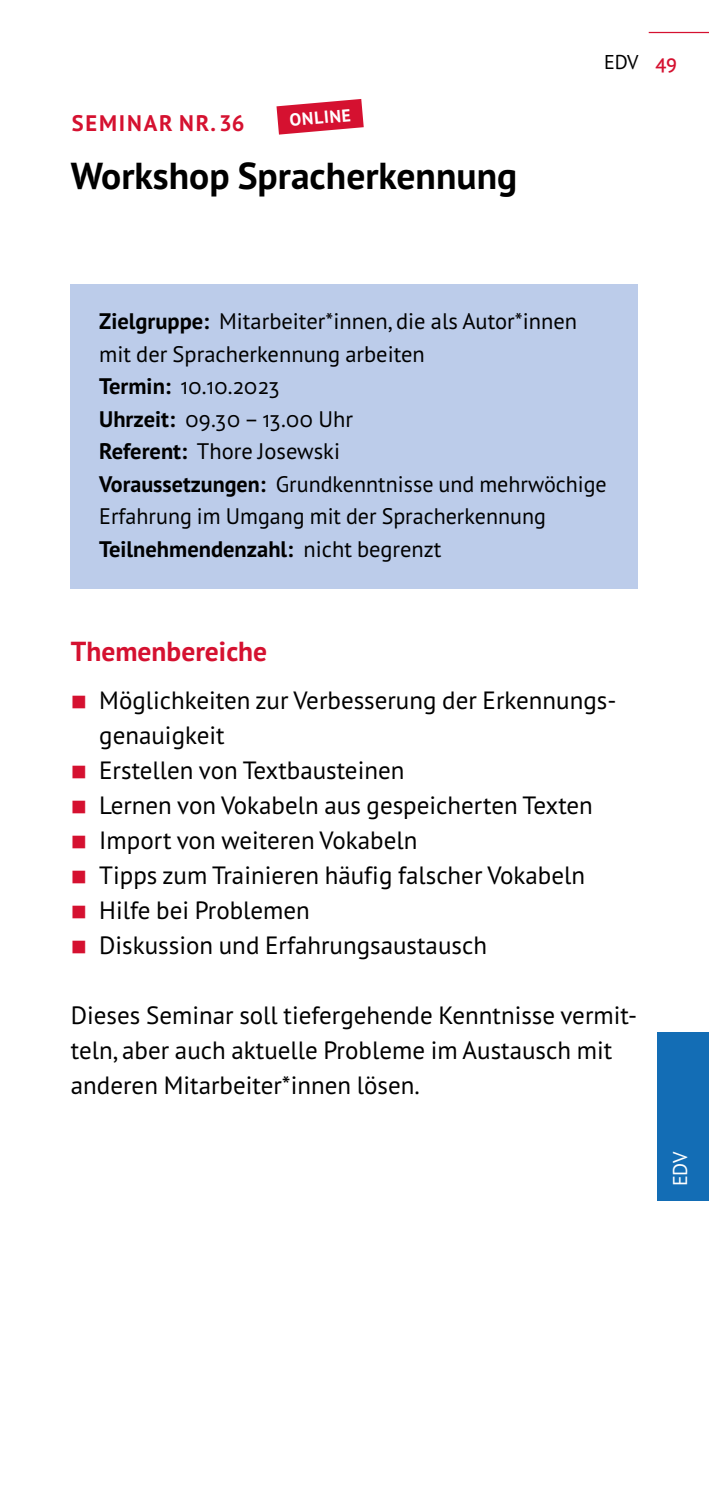
<style>
.page{position:relative;width:709px;height:1489px;background:#fff}
.page>*{position:absolute;margin:0;border:0;box-sizing:border-box;transform-origin:0 0}
.t1{font:700 37.5px "PT Sans Pro";color:#000}
.t2{font:700 27.5px "PT Sans Pro";color:#d51130}
.t3{font:25px/35px "PT Sans Pro";color:#000}
.t4{font:22.5px/32.5px "PT Sans Pro";color:#000}
.t5{font:700 22.5px "PT Sans Pro";letter-spacing:.08em;color:#d51130}
.t6{font:20px "PT Sans Pro";color:#000}
.t7{font:20px "PT Sans Pro";color:#fff}
.t8{font:700 17.5px "PT Sans Pro";color:#fff}
.s1{font-weight:600;color:#d51130}
.s2{font-weight:700}
</style>
<div class="page">
<svg style="left:276px;top:99px;width:88px;height:36px"></svg>
<hr style="left:648px;top:32px;width:61px;height:1px;background:#d51130">
<div style="left:657px;top:1032px;width:52px;height:168px;background:#136db5"></div>
<div style="left:71px;top:283px;width:567px;height:305px;background:#bcccea"></div>
<p class="t8" style="left:288px;top:108px;width:63px;rotate:-5deg">ONLINE</p>
<p class="t5" style="left:72px;top:109px;width:174px">SEMINAR NR. 36</p>
<h1 class="t1" style="left:71px;top:151px;width:448px">Workshop Spracherkennung</h1>
<p class="t6" style="left:604px;top:49px;width:75px">EDV <span class="s1">49</span></p>
<p class="t4" style="left:99px;top:304px;width:509px"><span class="s2">Zielgruppe:</span> Mitarbeiter*innen, die als Autor*innen mit der Spracherkennung arbeiten<br><span class="s2">Termin:</span> 10.10.2023<br><span class="s2">Uhrzeit:</span> 09.30 – 13.00 Uhr<br><span class="s2">Referent:</span> Thore Josewski<br><span class="s2">Voraussetzungen:</span> Grundkenntnisse und mehrwöchige Erfahrung im Umgang mit der Spracherkennung <span class="s2">Teilnehmendenzahl:</span> nicht begrenzt</p>
<p class="t2" style="left:71px;top:633px;width:198px">Themenbereiche</p>
<p class="t3" style="left:99px;top:681px;width:518px">Möglichkeiten zur Verbesserung der Erkennungs&shy;genauigkeit<br>Erstellen von Textbausteinen<br>Lernen von Vokabeln aus gespeicherten Texten Import von weiteren Vokabeln<br>Tipps zum Trainieren häufig falscher Vokabeln Hilfe bei Problemen<br>Diskussion und Erfahrungsaustausch</p>
<p class="t3" style="left:71px;top:996px;width:568px">Dieses Seminar soll tiefergehende Kenntnisse vermit&shy;teln, aber auch aktuelle Probleme im Austausch mit anderen Mitarbeiter*innen lösen.</p>
<p class="t7" style="left:667px;top:1186px;width:36px;rotate:-90deg">EDV</p>
</div>
